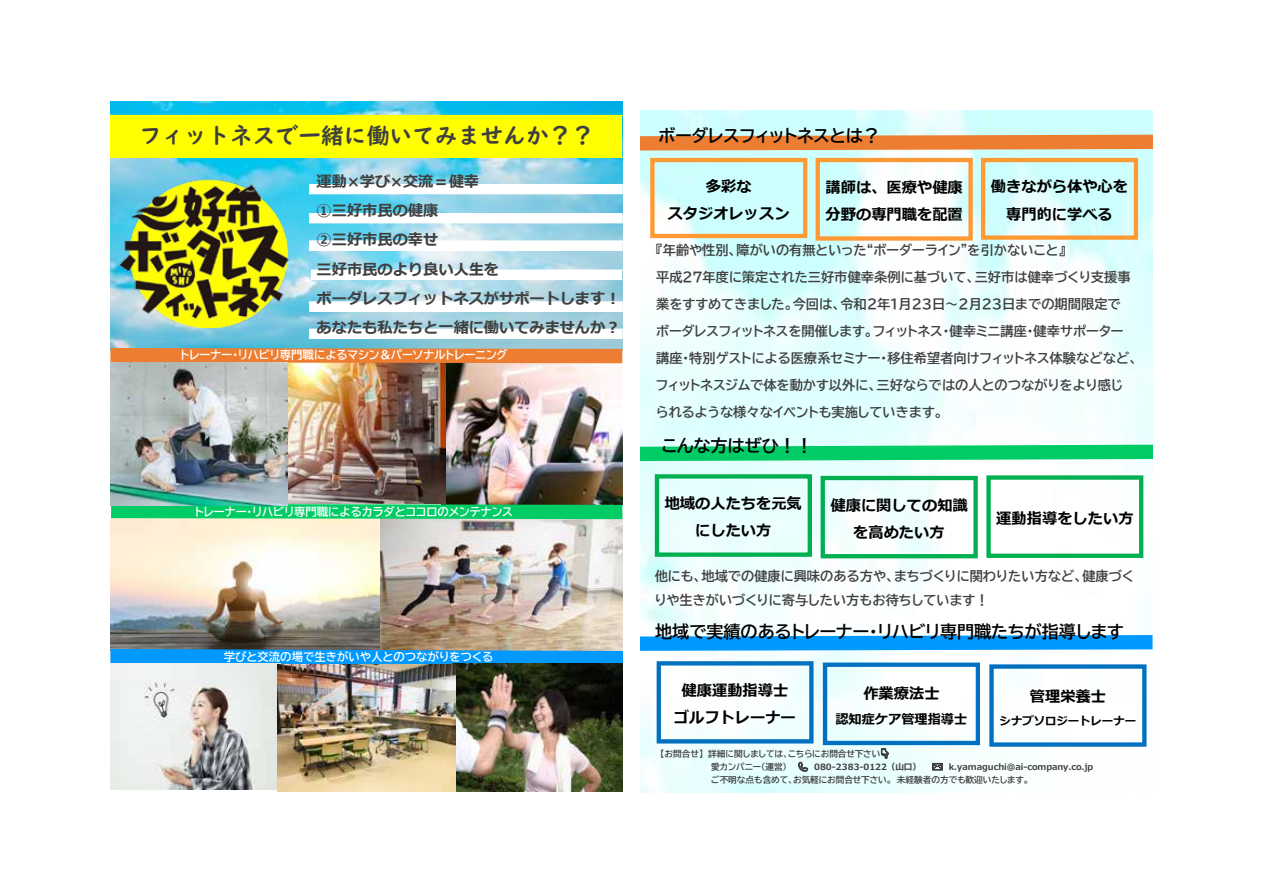
<style>
.page{position:relative;width:1263px;height:893px;background:#fff}
.page>*{position:absolute;margin:0;border:0;box-sizing:border-box;transform-origin:0 0}
.t1{font:22.8px "UD Digi Kyokasho NP B";color:#3f3f3f}
.t2{font:17.1px "BIZ UDP Gothic Bold";color:#000}
.t3{font:700 15.3px/27.3px "Meiryo";color:#000;text-align:center}
.t4{font:700 15.3px/29.1px "Meiryo";color:#3f3f3f}
.t5{font:13.2px/27px "BIZ UDP Gothic Bold";color:#3f3f3f}
.t6{font:700 13.2px "Meiryo";color:#000}
.t7{font:11.4px "BIZ UDP Gothic Bold";color:#fff}
.t8{font:700 11.4px "Meiryo";color:#000}
.t9{font:8.7px/13.2px "BIZ UDP Gothic Bold";color:#3f3f3f}
.t10{font:700 8.7px "Meiryo";color:#3f3f3f}
</style>
<div class="page">
<img style="left:641px;top:111px;width:511px;height:682px">
<svg style="left:641px;top:628px;width:511px;height:30px"></svg>
<svg style="left:641px;top:437px;width:511px;height:31px"></svg>
<svg style="left:641px;top:127px;width:511px;height:31px;background:#dfc29e"></svg>
<svg style="left:932px;top:763px;width:10px;height:7px"></svg>
<div style="left:650px;top:158px;width:157px;height:80px;border:4px solid #f93"></div>
<div style="left:816px;top:158px;width:157px;height:83px;border:4px solid #f93"></div>
<div style="left:981px;top:158px;width:157px;height:82px;border:4px solid #f93"></div>
<div style="left:655px;top:474px;width:157px;height:83px;border:4px solid #00b050"></div>
<div style="left:821px;top:476px;width:157px;height:82px;border:4px solid #00b050"></div>
<div style="left:986px;top:475px;width:157px;height:83px;border:4px solid #00b050"></div>
<div style="left:657px;top:661px;width:156px;height:82px;border:4px solid #0070c0"></div>
<div style="left:823px;top:663px;width:157px;height:82px;border:4px solid #0070c0"></div>
<div style="left:989px;top:664px;width:157px;height:83px;border:4px solid #0070c0"></div>
<img style="left:445px;top:370px;width:177px;height:127px">
<img style="left:288px;top:370px;width:157px;height:127px">
<img style="left:111px;top:101px;width:511px;height:240px">
<div style="left:310px;top:329px;width:312px;height:9px;background:#fff"></div>
<div style="left:310px;top:302px;width:312px;height:9px;background:#fff"></div>
<div style="left:309px;top:301px;width:313px;height:11px;border:1px solid #fff"></div>
<svg style="left:311px;top:270px;width:311px;height:10px"></svg>
<div style="left:310px;top:241px;width:312px;height:9px;background:#fff"></div>
<div style="left:309px;top:240px;width:313px;height:11px;border:1px solid #fff"></div>
<div style="left:310px;top:214px;width:312px;height:9px;background:#fff"></div>
<div style="left:310px;top:184px;width:312px;height:10px;background:#fff"></div>
<img style="left:379px;top:526px;width:243px;height:116px">
<svg style="left:111px;top:341px;width:511px;height:29px;background:#c69b74"></svg>
<img style="left:111px;top:526px;width:268px;height:116px">
<svg style="left:111px;top:642px;width:511px;height:22px;background:#348ec6"></svg>
<svg style="left:111px;top:497px;width:511px;height:29px;background:#56bc7f"></svg>
<img style="left:111px;top:362px;width:177px;height:144px">
<img style="left:116px;top:165px;width:186px;height:162px">
<img style="left:111px;top:663px;width:169px;height:127px">
<img style="left:455px;top:664px;width:167px;height:128px">
<div style="left:111px;top:115px;width:511px;height:43px;background:#ff0"></div>
<img style="left:278px;top:664px;width:177px;height:128px">
<svg style="left:881px;top:748px;width:8px;height:11px"></svg>
<svg style="left:798px;top:761px;width:10px;height:10px"></svg>
<h1 class="t1" style="left:139px;top:121px;width:457px">フィットネスで一緒に働いてみませんか？？</h1>
<p class="t4" style="left:316px;top:168px;width:306px">運動×学び×交流＝健幸<br>①三好市民の健康<br>②三好市民の幸せ<br>三好市民のより良い人生を<br>ボーダレスフィットネスがサポートします︕あなたも私たちと一緒に働いてみませんか︖</p>
<p class="t7" style="left:180px;top:349px;width:329px">トレーナー・リハビリ専門職によるマシン＆パーソナルトレーニング</p>
<p class="t7" style="left:195px;top:506px;width:320px">トレーナー・リハビリ専門職によるカラダとココロのメンテナンス</p>
<p class="t7" style="left:224px;top:651px;width:271px">学びと交流の場で生きがいや人とのつながりをつくる</p>
<p class="t2" style="left:658px;top:127px;width:223px">ボーダレスフィットネスとは？</p>
<p class="t3" style="left:668px;top:173px;width:123px">多彩な<br>スタジオレッスン</p>
<p class="t3" style="left:825px;top:174px;width:139px;text-align:left">講師は、医療や健康分野の専門職を配置</p>
<p class="t3" style="left:991px;top:174px;width:139px">働きながら体や心を専門的に学べる</p>
<p class="t5" style="left:656px;top:236px;width:483px">『年齢や性別、障がいの有無といった“ボーダーライン”を引かないこと』<br>平成２７年度に策定された三好市健幸条例に基づいて、三好市は健幸づくり支援事業をすすめてきました。今回は、令和２年１月２３日～２月２３日までの期間限定で<br>ボーダレスフィットネスを開催します。フィットネス・健幸ミニ講座・健幸サポーター講座・特別ゲストによる医療系セミナー・移住希望者向けフィットネス体験などなど、フィットネスジムで体を動かす以外に、三好ならではの人とのつながりをより感じられるような様々なイベントも実施していきます。</p>
<p class="t2" style="left:662px;top:436px;width:153px">こんな方はぜひ！！</p>
<p class="t3" style="left:665px;top:491px;width:139px">地域の人たちを元気にしたい方</p>
<p class="t3" style="left:830px;top:492px;width:139px">健康に関しての知識を高めたい方</p>
<p class="t3" style="left:996px;top:505px;width:139px">運動指導をしたい方</p>
<p class="t5" style="left:655px;top:564px;width:480px;line-height:23.9px">他にも、地域での健康に興味のある方や、まちづくりに関わりたい方など、健康づくりや生きがいづくりに寄与したい方もお待ちしています！</p>
<p class="t2" style="left:655px;top:623px;width:470px">地域で実績のあるトレーナー・リハビリ専門職たちが指導します</p>
<p class="t3" style="left:674px;top:678px;width:123px">健康運動指導士ゴルフトレーナー</p>
<p class="t3" style="left:863px;top:681px;width:78px">作業療法士</p>
<p class="t6" style="left:835px;top:710px;width:133px">認知症ケア管理指導士</p>
<p class="t3" style="left:1030px;top:684px;width:78px">管理栄養士</p>
<p class="t8" style="left:1000px;top:712px;width:138px">シナプソロジートレーナー</p>
<p class="t9" style="left:711px;top:747px;width:171px;text-indent:-51px">【お問合せ】詳細に関しましては、こちらにお問合せ下さい愛カンパニー（運営）</p>
<p class="t10" style="left:814px;top:760px;width:281px">080-2383-0122（山口） ✉ k.yamaguchi＠ai-company.co.jp</p>
<p class="t9" style="left:711px;top:773px;width:319px">ご不明な点も含めて、お気軽にお問合せ下さい。未経験者の方でも歓迎いたします。</p>
</div>
